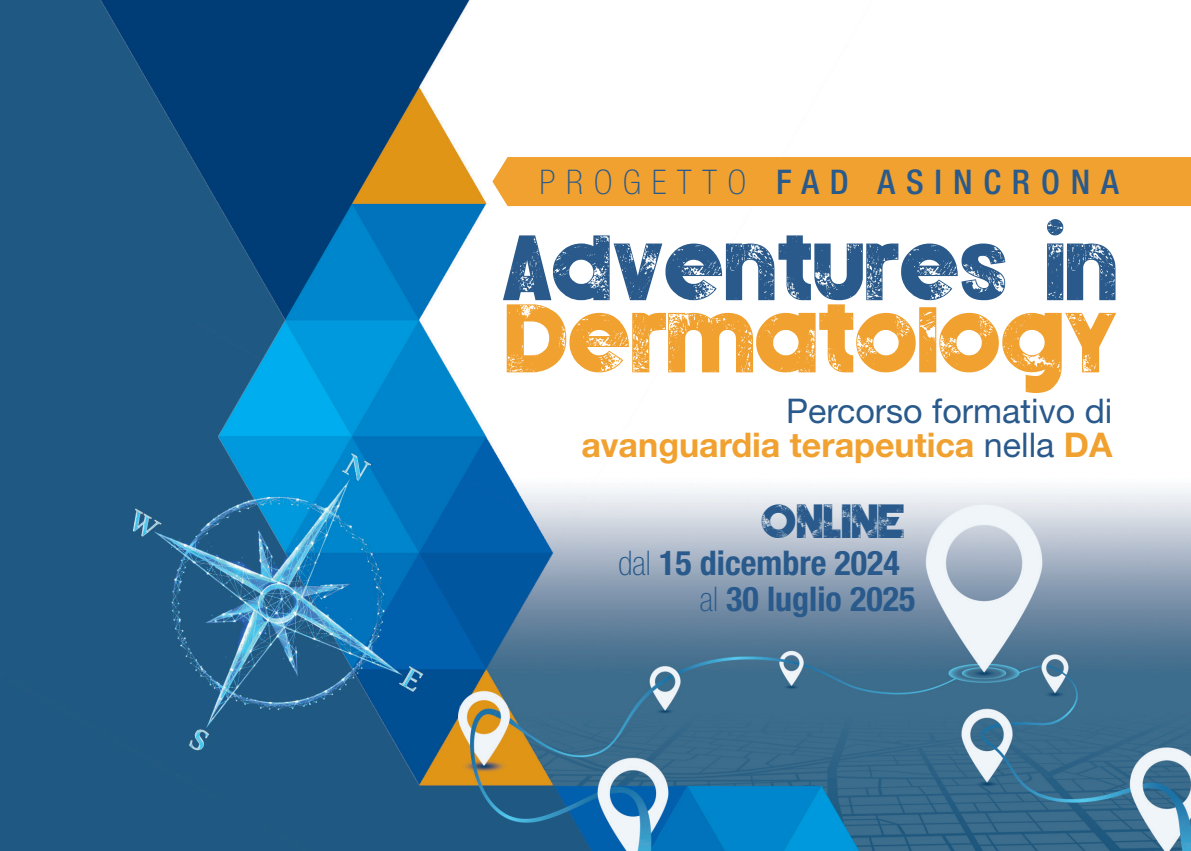
<style>
.page{position:relative;width:1191px;height:851px;background:#fff}
.page>*{position:absolute;margin:0;border:0;box-sizing:border-box;transform-origin:0 0}
.t1{font:68.8px "Silver Forte Grunge Grunge";color:#f1a130}
.t2{font:65.6px "Silver Forte Grunge Grunge";letter-spacing:.01em;color:#295a8b}
.t3{font:34px/34px "Helvetica Neue LT Std";color:#295a8b;text-align:right}
.t4{font:700 condensed 34px/36px "Helvetica Neue LT Std";color:#295a8b}
.t5{font:500 condensed 34px "Helvetica Neue LT Std";letter-spacing:.32em;color:#295a8b}
.t6{font:34px "Silver Forte Grunge Grunge";color:#295a8b}
.s1{font-weight:100}
.s2{font-weight:700;color:#f1a130}
</style>
<div class="page">
<img style="left:0;top:0;width:1191px;height:850px">
<div style="left:492px;top:157px;width:699px;height:49px;background:#f1a130"></div>
<p class="t5" style="left:539px;top:162px;width:581px"><span class="s1">PROGETTO</span> FAD ASINCRONA</p>
<h2 class="t2" style="left:503px;top:219px;width:617px">Adventures in</h2>
<h1 class="t1" style="left:507px;top:287px;width:613px">Dermatology</h1>
<p class="t3" style="left:581px;top:393px;width:532px">Percorso formativo di <span class="s2">avanguardia terapeutica</span> nella <span class="s2">DA</span></p>
<p class="t6" style="left:762px;top:496px;width:145px">ONLINE</p>
<p class="t4" style="left:700px;top:544px;width:217px;text-indent:-82px"><span class="s1">dal</span> 15 dicembre 2024 <span class="s1">al</span> 30 luglio 2025</p>
</div>
